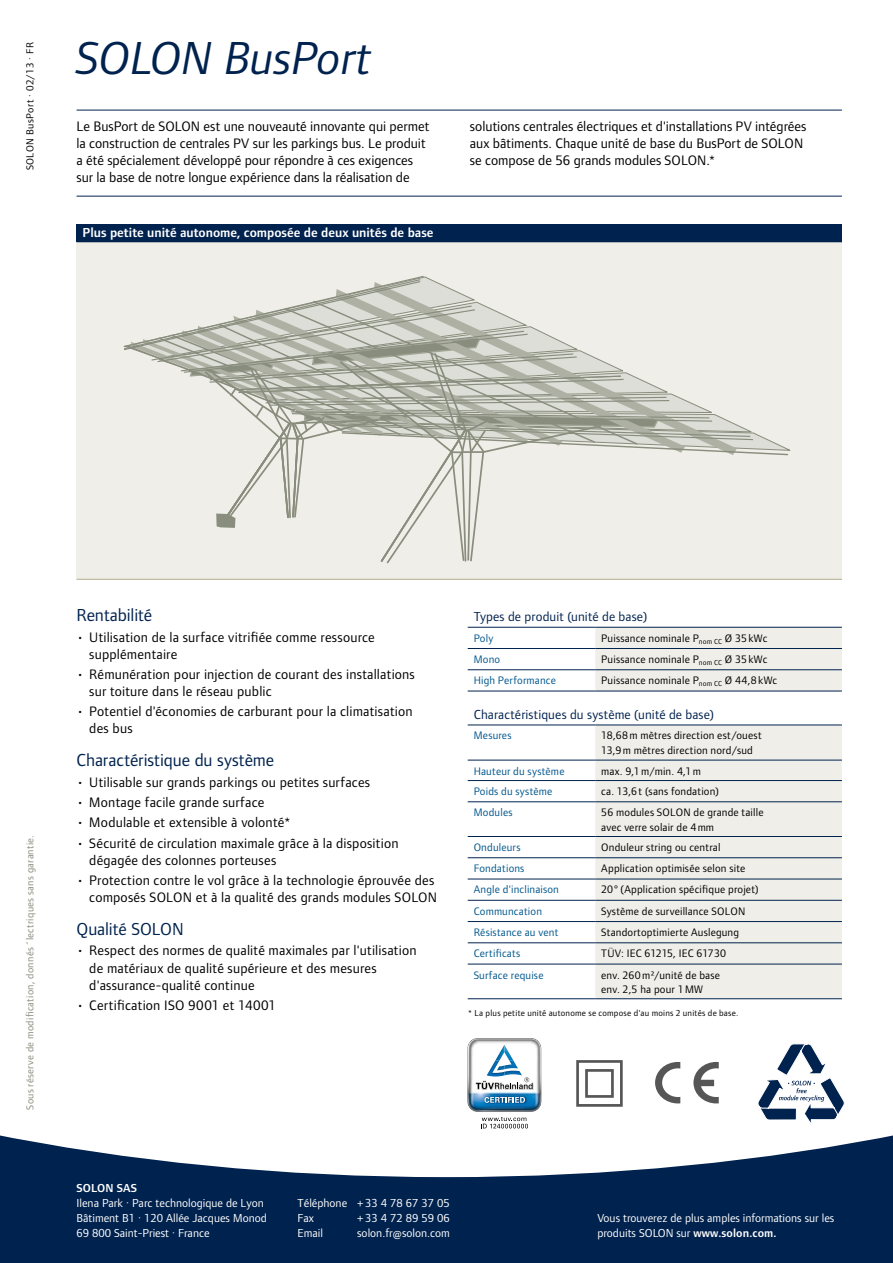
<style>
.page{position:relative;width:893px;height:1263px;background:#fff}
.page>*{position:absolute;margin:0;border:0;box-sizing:border-box;transform-origin:0 0}
.t1{font:italic 48px "Foundry Form Sans";color:#00224e}
.SubHeadline{font:18px "Foundry Form Sans";letter-spacing:-.005em;color:#00224e}
.CopyText{font:14.25px/17.1px "Foundry Form Sans";letter-spacing:.01em;color:#000}
.SubHeadline-2{font:13.5px "Foundry Form Sans";letter-spacing:.01em;color:#00224e}
.Grafiken_Headline{font:600 13.5px "Foundry Form Sans";color:#fff}
.Footer_Adresse_fr{font:12px/15px "Foundry Form Sans";color:#fff}
.Footer_Adresse_fr-2{font:600 12px "Foundry Form Sans";letter-spacing:.005em;color:#fff}
.Product_Facts_Tabell{font:11.25px/14.2px "Foundry Form Sans";letter-spacing:.015em;color:#000}
.Product_Facts_Tabell-2{font:11.25px "Foundry Form Sans";letter-spacing:.015em;color:#00578d}
.LanguageVersion{font:10.5px "Foundry Form Sans";letter-spacing:.03em;color:#898d7d}
.LanguageVersion-2{font:10.5px "Foundry Form Sans";letter-spacing:.04em;color:#000}
.SubHeadline-3{font:9px "Foundry Form Sans";letter-spacing:.025em;color:#000}
.s1{font-weight:600}
</style>
<div class="page">
<div style="left:595px;top:628px;width:247px;height:63px;background:#f0eee8"></div>
<hr style="left:468px;top:627px;width:127px;height:1px;background:#00224e">
<hr style="left:595px;top:627px;width:247px;height:1px;background:#00224e">
<hr style="left:468px;top:648px;width:127px;height:1px;background:#00224e">
<hr style="left:595px;top:648px;width:247px;height:1px;background:#00224e">
<hr style="left:468px;top:669px;width:127px;height:1px;background:#00224e">
<hr style="left:595px;top:669px;width:247px;height:1px;background:#00224e">
<hr style="left:468px;top:691px;width:127px;height:1px;background:#00224e">
<hr style="left:595px;top:691px;width:247px;height:1px;background:#00224e">
<div style="left:595px;top:726px;width:247px;height:272px;background:#f0eee8"></div>
<hr style="left:468px;top:725px;width:127px;height:1px;background:#00224e">
<hr style="left:595px;top:725px;width:247px;height:1px;background:#00224e">
<hr style="left:468px;top:760px;width:127px;height:1px;background:#00224e">
<hr style="left:595px;top:760px;width:247px;height:1px;background:#00224e">
<hr style="left:468px;top:780px;width:127px;height:1px;background:#00224e">
<hr style="left:595px;top:780px;width:247px;height:1px;background:#00224e">
<hr style="left:468px;top:801px;width:127px;height:1px;background:#00224e">
<hr style="left:595px;top:801px;width:247px;height:1px;background:#00224e">
<hr style="left:468px;top:836px;width:127px;height:1px;background:#00224e">
<hr style="left:595px;top:836px;width:247px;height:1px;background:#00224e">
<hr style="left:468px;top:857px;width:127px;height:1px;background:#00224e">
<hr style="left:595px;top:857px;width:247px;height:1px;background:#00224e">
<hr style="left:468px;top:879px;width:127px;height:1px;background:#00224e">
<hr style="left:595px;top:879px;width:247px;height:1px;background:#00224e">
<hr style="left:468px;top:900px;width:127px;height:1px;background:#00224e">
<hr style="left:595px;top:900px;width:247px;height:1px;background:#00224e">
<hr style="left:468px;top:921px;width:127px;height:1px;background:#00224e">
<hr style="left:595px;top:921px;width:247px;height:1px;background:#00224e">
<hr style="left:468px;top:942px;width:127px;height:1px;background:#00224e">
<hr style="left:595px;top:942px;width:247px;height:1px;background:#00224e">
<hr style="left:468px;top:964px;width:127px;height:1px;background:#00224e">
<hr style="left:595px;top:964px;width:247px;height:1px;background:#00224e">
<hr style="left:468px;top:998px;width:127px;height:1px;background:#00224e">
<hr style="left:595px;top:998px;width:247px;height:1px;background:#00224e">
<hr style="left:77px;top:110px;width:765px;height:1px;background:#00224e">
<hr style="left:77px;top:196px;width:765px;height:1px;background:#00224e">
<svg style="left:0;top:1135px;width:893px;height:128px;fill:#00224e"></svg>
<div style="left:77px;top:225px;width:765px;height:17px;background:#00224e"></div>
<div style="left:77px;top:242px;width:765px;height:337px;background:#f0eee8"></div>
<hr style="left:77px;top:224px;width:765px;height:1px;background:#00224e">
<hr style="left:77px;top:579px;width:765px;height:1px;background:#b6af96">
<svg style="left:123px;top:276px;width:668px;height:288px"></svg>
<svg style="left:576px;top:1060px;width:47px;height:47px"></svg>
<svg style="left:655px;top:1062px;width:25px;height:41px"></svg>
<svg style="left:693px;top:1062px;width:26px;height:41px"></svg>
<svg style="left:758px;top:1044px;width:87px;height:79px"></svg>
<svg style="left:467px;top:1038px;width:74px;height:90px"></svg>
<p class="LanguageVersion-2" style="left:24px;top:170px;width:129px;rotate:-90deg">SOLON BusPort · 02/13 · FR</p>
<p class="t1" style="left:77px;top:31px;width:295px">SOLON BusPort</p>
<p class="CopyText" style="left:77px;top:117px;width:354px">Le BusPort de SOLON est une nouveauté innovante qui permet la construction de centrales PV sur les parkings bus. Le produit a été spécialement développé pour répondre à ces exigences sur la base de notre longue expérience dans la réalisation de</p>
<p class="CopyText" style="left:470px;top:117px;width:338px">solutions centrales électriques et d'installations PV intégrées aux bâtiments. Chaque unité de base du BusPort de SOLON se compose de 56 grands modules SOLON.*</p>
<p class="Grafiken_Headline" style="left:83px;top:225px;width:353px">Plus petite unité autonome, composée de deux unités de base</p>
<p class="LanguageVersion" style="left:24px;top:1110px;width:276px;rotate:-90deg">Sous réserve de modification, donnés ´lectriques sans garantie.</p>
<p class="SubHeadline" style="left:77px;top:605px;width:77px">Rentabilité</p>
<p class="CopyText" style="left:89px;top:628px;width:287px;text-indent:-13px">• Utilisation de la surface vitrifiée comme ressource supplémentaire</p>
<p class="CopyText" style="left:89px;top:666px;width:327px;text-indent:-13px">• Rémunération pour injection de courant des installations sur toiture dans le réseau public</p>
<p class="CopyText" style="left:89px;top:703px;width:325px;text-indent:-13px">• Potentiel d'économies de carburant pour la climatisation des bus</p>
<p class="SubHeadline" style="left:77px;top:750px;width:199px">Charactéristique du système</p>
<p class="CopyText" style="left:77px;top:773px;width:295px">• Utilisable sur grands parkings ou petites surfaces</p>
<p class="CopyText" style="left:77px;top:794px;width:189px">• Montage facile grande surface</p>
<p class="CopyText" style="left:77px;top:814px;width:216px">• Modulable et extensible à volonté*</p>
<p class="CopyText" style="left:89px;top:834px;width:311px;text-indent:-13px">• Sécurité de circulation maximale grâce à la disposition dégagée des colonnes porteuses</p>
<p class="CopyText" style="left:77px;top:872px;width:362px;text-align:right">• Protection contre le vol grâce à la technologie éprouvée des composés SOLON et à la qualité des grands modules SOLON</p>
<p class="SubHeadline" style="left:77px;top:918px;width:109px">Qualité SOLON</p>
<p class="CopyText" style="left:89px;top:942px;width:329px;text-indent:-13px">• Respect des normes de qualité maximales par l'utilisation de matériaux de qualité supérieure et des mesures d'assurance-qualité continue</p>
<p class="CopyText" style="left:77px;top:996px;width:201px">• Certification ISO 9001 et 14001</p>
<p class="SubHeadline-2" style="left:474px;top:609px;width:175px">Types de produit (unité de base)</p>
<p class="Product_Facts_Tabell-2" style="left:474px;top:631px;width:21px">Poly</p>
<p class="Product_Facts_Tabell" style="left:601px;top:631px;width:168px">Puissance nominale P<sub>nom</sub> <sub>CC</sub> Ø 35kWc</p>
<p class="Product_Facts_Tabell-2" style="left:474px;top:652px;width:28px">Mono</p>
<p class="Product_Facts_Tabell" style="left:601px;top:652px;width:168px">Puissance nominale P<sub>nom</sub> <sub>CC</sub> Ø 35kWc</p>
<p class="Product_Facts_Tabell-2" style="left:474px;top:674px;width:84px">High Performance</p>
<p class="Product_Facts_Tabell" style="left:601px;top:673px;width:177px">Puissance nominale P<sub>nom</sub> <sub>CC</sub> Ø 44,8kWc</p>
<p class="SubHeadline-2" style="left:474px;top:706px;width:242px">Charactéristiques du système (unité de base)</p>
<p class="Product_Facts_Tabell-2" style="left:474px;top:729px;width:39px">Mesures</p>
<p class="Product_Facts_Tabell" style="left:601px;top:728px;width:162px">18,68m mètres direction est/ouest</p>
<p class="Product_Facts_Tabell" style="left:601px;top:743px;width:153px">13,9m mètres direction nord/sud</p>
<p class="Product_Facts_Tabell-2" style="left:474px;top:764px;width:92px">Hauteur du système</p>
<p class="Product_Facts_Tabell" style="left:601px;top:764px;width:101px">max. 9,1m/min. 4,1m</p>
<p class="Product_Facts_Tabell-2" style="left:474px;top:784px;width:80px">Poids du système</p>
<p class="Product_Facts_Tabell" style="left:601px;top:784px;width:119px">ca. 13,6t (sans fondation)</p>
<p class="Product_Facts_Tabell-2" style="left:474px;top:806px;width:40px">Modules</p>
<p class="Product_Facts_Tabell" style="left:601px;top:805px;width:164px">56 modules SOLON de grande taille avec verre solair de 4mm</p>
<p class="Product_Facts_Tabell-2" style="left:474px;top:840px;width:48px">Onduleurs</p>
<p class="Product_Facts_Tabell" style="left:601px;top:840px;width:121px">Onduleur string ou central</p>
<p class="Product_Facts_Tabell-2" style="left:474px;top:862px;width:52px">Fondations</p>
<p class="Product_Facts_Tabell" style="left:601px;top:861px;width:146px">Application optimisée selon site</p>
<p class="Product_Facts_Tabell-2" style="left:474px;top:883px;width:87px">Angle d'inclinaison</p>
<p class="Product_Facts_Tabell" style="left:601px;top:882px;width:159px">20°(Application spécifique projet)</p>
<p class="Product_Facts_Tabell-2" style="left:474px;top:904px;width:70px">Communcation</p>
<p class="Product_Facts_Tabell" style="left:601px;top:904px;width:146px">Système de surveillance SOLON</p>
<p class="Product_Facts_Tabell-2" style="left:474px;top:925px;width:86px">Résistance au vent</p>
<p class="Product_Facts_Tabell" style="left:601px;top:925px;width:139px">Standortoptimierte Auslegung</p>
<p class="Product_Facts_Tabell-2" style="left:474px;top:947px;width:48px">Certificats</p>
<p class="Product_Facts_Tabell" style="left:601px;top:946px;width:126px">TÜV: IEC 61215, IEC 61730</p>
<p class="Product_Facts_Tabell-2" style="left:474px;top:968px;width:71px">Surface requise</p>
<p class="Product_Facts_Tabell" style="left:601px;top:968px;width:120px">env. 260m²/unité de base</p>
<p class="Product_Facts_Tabell" style="left:601px;top:982px;width:103px">env. 2,5 ha pour 1MW</p>
<p class="SubHeadline-3" style="left:468px;top:1008px;width:272px">* La plus petite unité autonome se compose d'au moins 2 unités de base.</p>
<p class="Footer_Adresse_fr-2" style="left:77px;top:1181px;width:62px">SOLON SAS</p>
<p class="Footer_Adresse_fr" style="left:77px;top:1196px;width:189px">Ilena Park · Parc technologique de Lyon</p>
<p class="Footer_Adresse_fr" style="left:298px;top:1196px;width:154px">Téléphone +33 4 78 67 37 05</p>
<p class="Footer_Adresse_fr" style="left:77px;top:1211px;width:192px">Bâtiment B1 · 120 Allée Jacques Monod</p>
<p class="Footer_Adresse_fr" style="left:298px;top:1211px;width:18px">Fax</p>
<p class="Footer_Adresse_fr" style="left:357px;top:1211px;width:94px">+33 4 72 89 59 06</p>
<p class="Footer_Adresse_fr" style="left:77px;top:1226px;width:135px">69 800 Saint-Priest · France</p>
<p class="Footer_Adresse_fr" style="left:298px;top:1226px;width:27px">Email</p>
<p class="Footer_Adresse_fr" style="left:357px;top:1226px;width:94px">solon.fr@solon.com</p>
<p class="Footer_Adresse_fr" style="left:597px;top:1211px;width:238px">Vous trouverez de plus amples informations sur les produits SOLON sur <span class="s1">www.solon.com.</span></p>
</div>
